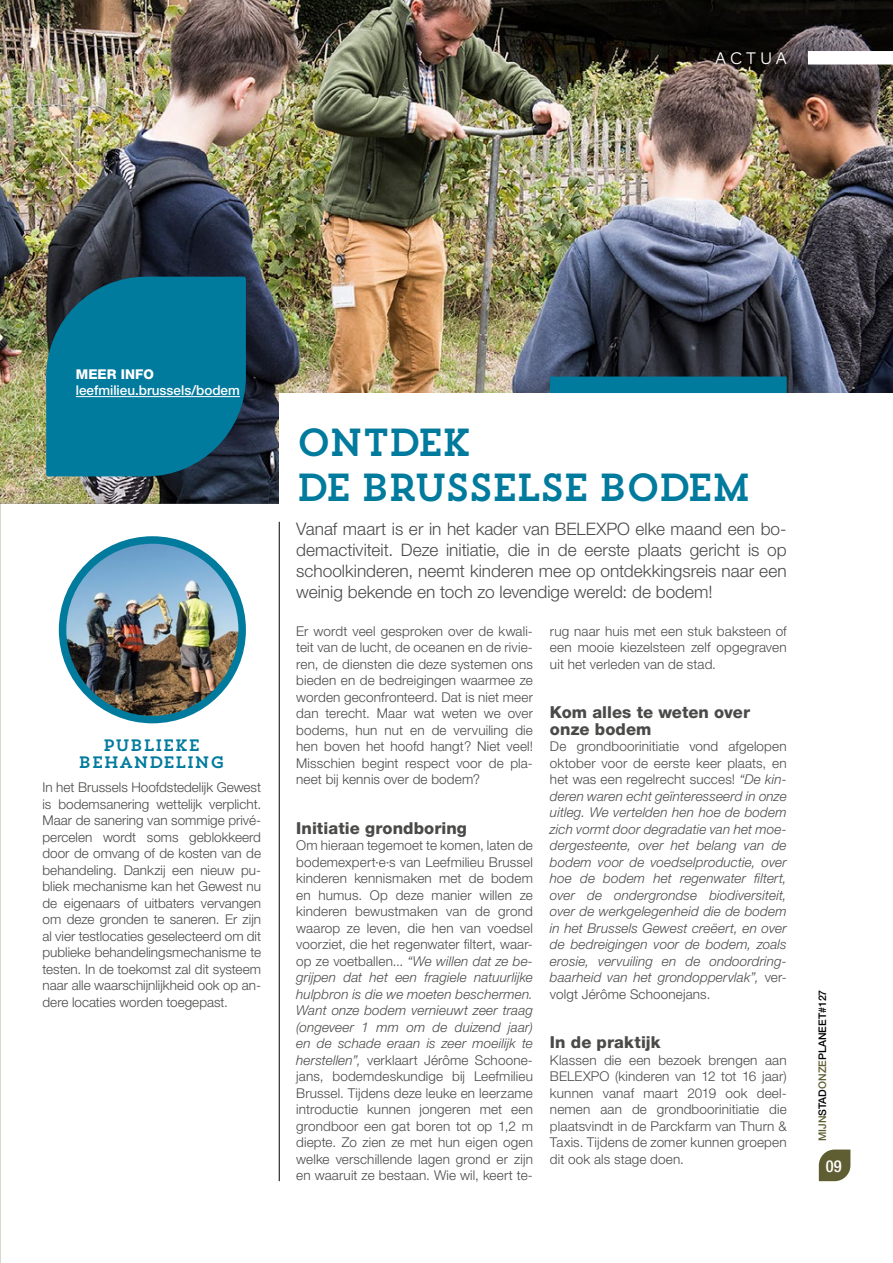
<style>
.page{position:relative;width:893px;height:1263px;background:#fff}
.page>*{position:absolute;margin:0;border:0;box-sizing:border-box;transform-origin:0 0}
.t1{font:39px/45px "Trend Slab One";letter-spacing:-.08em;color:#007a9d;scale:.96 1}
.t2{font:18px "Omnes";letter-spacing:.22em;color:#fff}
.t3{font:300 17.25px/21px "Helvetica Neue LT Std";color:#4a4a49;text-align:justify}
.t4{font:800 16.5px/16.5px "Helvetica Neue";letter-spacing:.005em;color:#4a4a49}
.t5{font:16.5px/16.5px "Trend Slab One";color:#007a9d;text-align:center}
.t6{font:500 condensed 16.5px "Helvetica Neue";color:#fff}
.t7{font:300 13.5px/16.5px "Helvetica Neue LT Std";letter-spacing:.01em;color:#4a4a49;text-align:justify}
.t8{font:italic 300 13.5px/16.5px "Helvetica Neue LT Std";letter-spacing:.01em;color:#4a4a49;text-align:justify}
.t9{font:500 13.5px "Helvetica Neue LT Std";color:#fff}
.t10{font:800 13.5px "Helvetica Neue LT Std";color:#fff}
.t11{font:500 10.5px "Helvetica Neue LT Std";color:#000}
.s1{font-style:italic}
.s2{font-style:normal}
.s3{color:#5f5e32}
</style>
<div class="page">
<img style="left:0;top:0;width:893px;height:504px">
<div style="left:279px;top:393px;width:614px;height:379px;background:#fff"></div>
<hr style="left:279px;top:522px;width:1px;height:659px;background:#000">
<div style="left:808px;top:51px;width:85px;height:14px;background:#fff"></div>
<svg style="left:819px;top:1149px;width:31px;height:32px"></svg>
<div style="left:550px;top:376px;width:237px;height:17px;background:#007a9d"></div>
<img style="left:63px;top:540px;width:179px;height:180px">
<div style="left:59px;top:536px;width:187px;height:187px;border:8px solid #007a9d;border-radius:50%"></div>
<svg style="left:46px;top:277px;width:200px;height:199px;background:#037191"></svg>
<hr style="left:76px;top:396px;width:164px;height:1px;background:#fff">
<h2 class="t2" style="left:715px;top:46px;width:73px">ACTUA</h2>
<p class="t10" style="left:76px;top:366px;width:80px">MEER INFO</p>
<p class="t9" style="left:76px;top:382px;width:166px">leefmilieu.brussels/bodem</p>
<p class="t5" style="left:79px;top:737px;width:148px">PUBLIEKE<br>BEHANDELING</p>
<p class="t7" style="left:43px;top:779px;width:220px">In het Brussels Hoofdstedelijk Gewest is bodemsanering wettelijk verplicht.<br>Maar de sanering van sommige privé&shy;percelen wordt soms geblokkeerd door de omvang of de kosten van de behandeling. Dankzij een nieuw pu&shy;bliek mechanisme kan het Gewest nu de eigenaars of uitbaters vervangen om deze gronden te saneren. Er zijn al vier testlocaties geselecteerd om dit publieke behandelingsmechanisme te testen. In de toekomst zal dit systeem naar alle waarschijnlijkheid ook op an&shy;dere locaties worden toegepast.</p>
<h1 class="t1" style="left:296px;top:419px;width:476px">ONTDEK<br>DE BRUSSELSE BODEM</h1>
<p class="t3" style="left:296px;top:518px;width:492px">Vanaf maart is er in het kader van BELEXPO elke maand een bo&shy;demactiviteit. Deze initiatie, die in de eerste plaats gericht is op schoolkinderen, neemt kinderen mee op ontdekkingsreis naar een weinig bekende en toch zo levendige wereld: de bodem!</p>
<p class="t7" style="left:296px;top:622px;width:238px">Er wordt veel gesproken over de kwali&shy;teit van de lucht, de oceanen en de rivie&shy;ren, de diensten die deze systemen ons bieden en de bedreigingen waarmee ze worden geconfronteerd. Dat is niet meer dan terecht. Maar wat weten we over bodems, hun nut en de vervuiling die hen boven het hoofd hangt? Niet veel!<br>Misschien begint respect voor de pla&shy;neet bij kennis over de bodem?</p>
<p class="t4" style="left:296px;top:819px;width:172px">Initiatie grondboring</p>
<p class="t7" style="left:296px;top:837px;width:238px">Om hieraan tegemoet te komen, laten de bodemexpert·e·s van Leefmilieu Brussel kinderen kennismaken met de bodem en humus. Op deze manier willen ze kinderen bewustmaken van de grond waarop ze leven, die hen van voedsel voorziet, die het regenwater filtert, waar&shy;op ze voetballen... <span class="s1">“We willen dat ze be&shy;grijpen dat het een fragiele natuurlijke hulpbron is die we moeten beschermen.<br>Want onze bodem vernieuwt zeer traag (ongeveer 1 mm om de duizend jaar) en de schade eraan is zeer moeilijk te herstellen”,</span> verklaart Jérôme Schoone&shy;jans, bodemdeskundige bij Leefmilieu Brussel. Tijdens deze leuke en leerzame introductie kunnen jongeren met een grondboor een gat boren tot op 1,2 m diepte. Zo zien ze met hun eigen ogen welke verschillende lagen grond er zijn en waaruit ze bestaan. Wie wil, keert te-</p>
<p class="t7" style="left:550px;top:622px;width:238px">rug naar huis met een stuk baksteen of een mooie kiezelsteen zelf opgegraven uit het verleden van de stad.</p>
<p class="t4" style="left:550px;top:704px;width:202px">Kom alles te weten over onze bodem</p>
<p class="t8" style="left:550px;top:738px;width:238px"><span class="s2">De grondboorinitiatie vond afgelopen oktober voor de eerste keer plaats, en het was een regelrecht succes!</span> “De kin&shy;deren waren echt geïnteresseerd in onze uitleg. We vertelden hen hoe de bodem zich vormt door degradatie van het moe&shy;dergesteente, over het belang van de bodem voor de voedselproductie, over hoe de bodem het regenwater filtert, over de ondergrondse biodiversiteit, over de werkgelegenheid die de bodem in het Brussels Gewest creëert, en over de bedreigingen voor de bodem, zoals erosie, vervuiling en de ondoordring&shy;baarheid van het grondoppervlak”, <span class="s2">ver&shy;volgt Jérôme Schoonejans.</span></p>
<p class="t4" style="left:550px;top:1034px;width:112px">In de praktijk</p>
<p class="t7" style="left:550px;top:1051px;width:238px">Klassen die een bezoek brengen aan BELEXPO (kinderen van 12 tot 16 jaar) kunnen vanaf maart 2019 ook deel&shy;nemen aan de grondboorinitiatie die plaatsvindt in de Parckfarm van Thurn &amp; Taxis. Tijdens de zomer kunnen groepen dit ook als stage doen.</p>
<p class="t11" style="left:816px;top:1141px;width:153px;rotate:-90deg"><span class="s3">MIJN</span>STAD<span class="s3">ONZE</span>PLANEET#127</p>
<p class="t6" style="left:826px;top:1156px;width:17px">09</p>
</div>
